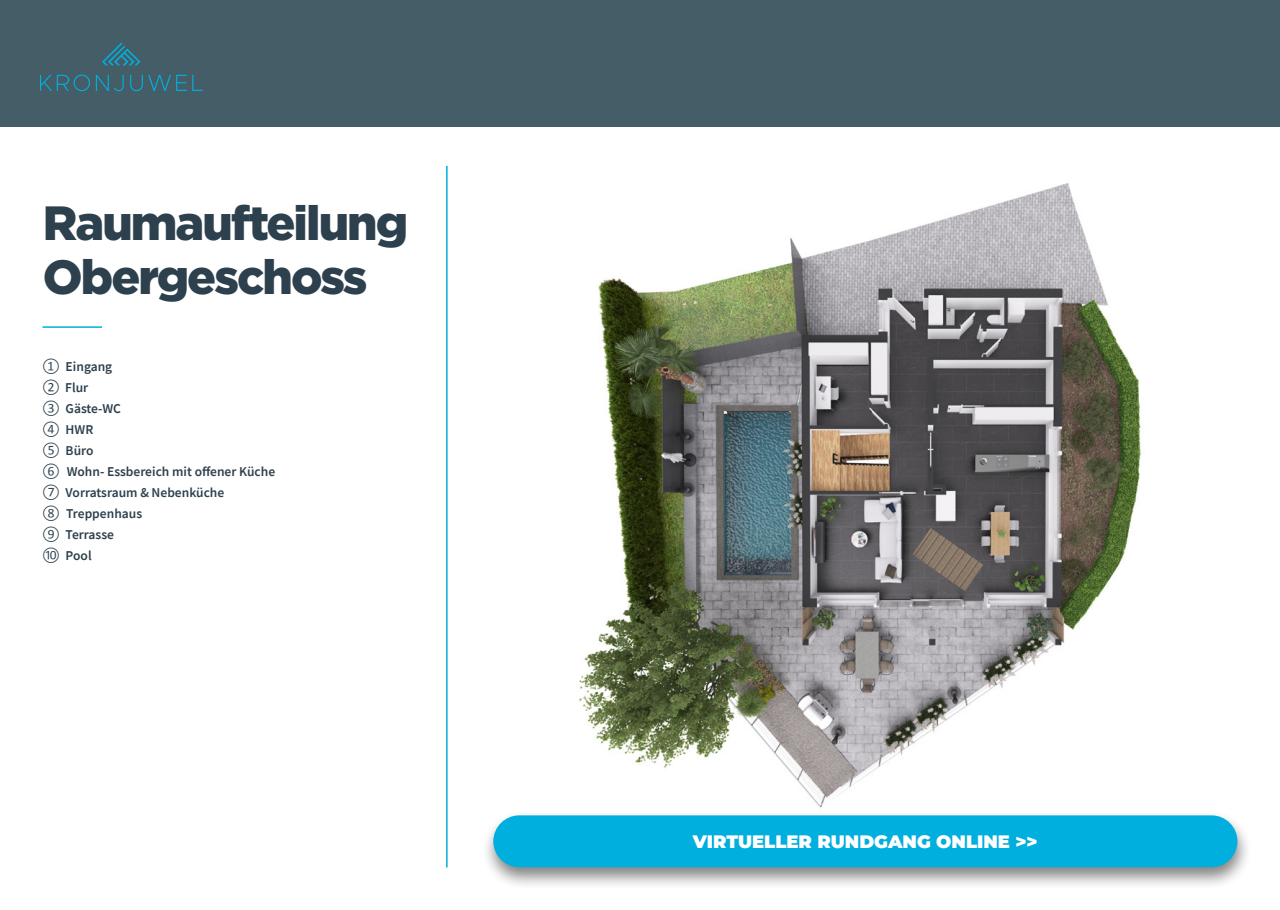
<style>
.page{position:relative;width:1280px;height:910px;background:#fff}
.page>*{position:absolute;margin:0;border:0;box-sizing:border-box;transform-origin:0 0}
.t1{font:900 48px/54.6px "Gotham";letter-spacing:-.04em;color:#2d404d}
.t2{font:900 18px "Montserrat";color:#fff}
.t3{font:600 13.5px/21px "Source Sans Pro";color:#2d404d}
.s1{font-family:"Calibri";font-weight:400}
</style>
<div class="page">
<div style="left:0;top:0;width:1280px;height:127px;background:#455d66"></div>
<svg style="left:102px;top:43px;width:38px;height:22px"></svg>
<svg style="left:40px;top:75px;width:50px;height:16px"></svg>
<svg style="left:96px;top:75px;width:28px;height:16px"></svg>
<svg style="left:130px;top:75px;width:73px;height:16px"></svg>
<img style="left:579px;top:183px;width:562px;height:625px">
<hr style="left:43px;top:326px;width:59px;height:2px;background:#00afde">
<hr style="left:446px;top:166px;width:2px;height:701px;background:#00afde">
<div style="left:481px;top:809px;width:772px;height:81px;background:#000;opacity:.5"></div>
<div style="left:493px;top:815px;width:744px;height:52px;background:#00afde;border-radius:26px"></div>
<h1 class="t1" style="left:43px;top:195px;width:367px">Raumaufteilung<br>Obergeschoss</h1>
<p class="t3" style="left:42px;top:356px;width:234px"><span class="s1">①</span> Eingang<br><span class="s1">②</span> Flur<br><span class="s1">③</span> Gäste-WC<br><span class="s1">④</span> HWR<br><span class="s1">⑤</span> Büro<br><span class="s1">⑥</span> Wohn- Essbereich mit offener Küche<br><span class="s1">⑦</span> Vorratsraum &amp; Nebenküche<br><span class="s1">⑧</span> Treppenhaus<br><span class="s1">⑨</span> Terrasse<br><span class="s1">⑩</span> Pool</p>
<h2 class="t2" style="left:693px;top:829px;width:346px">VIRTUELLER RUNDGANG ONLINE &gt;&gt;</h2>
</div>
